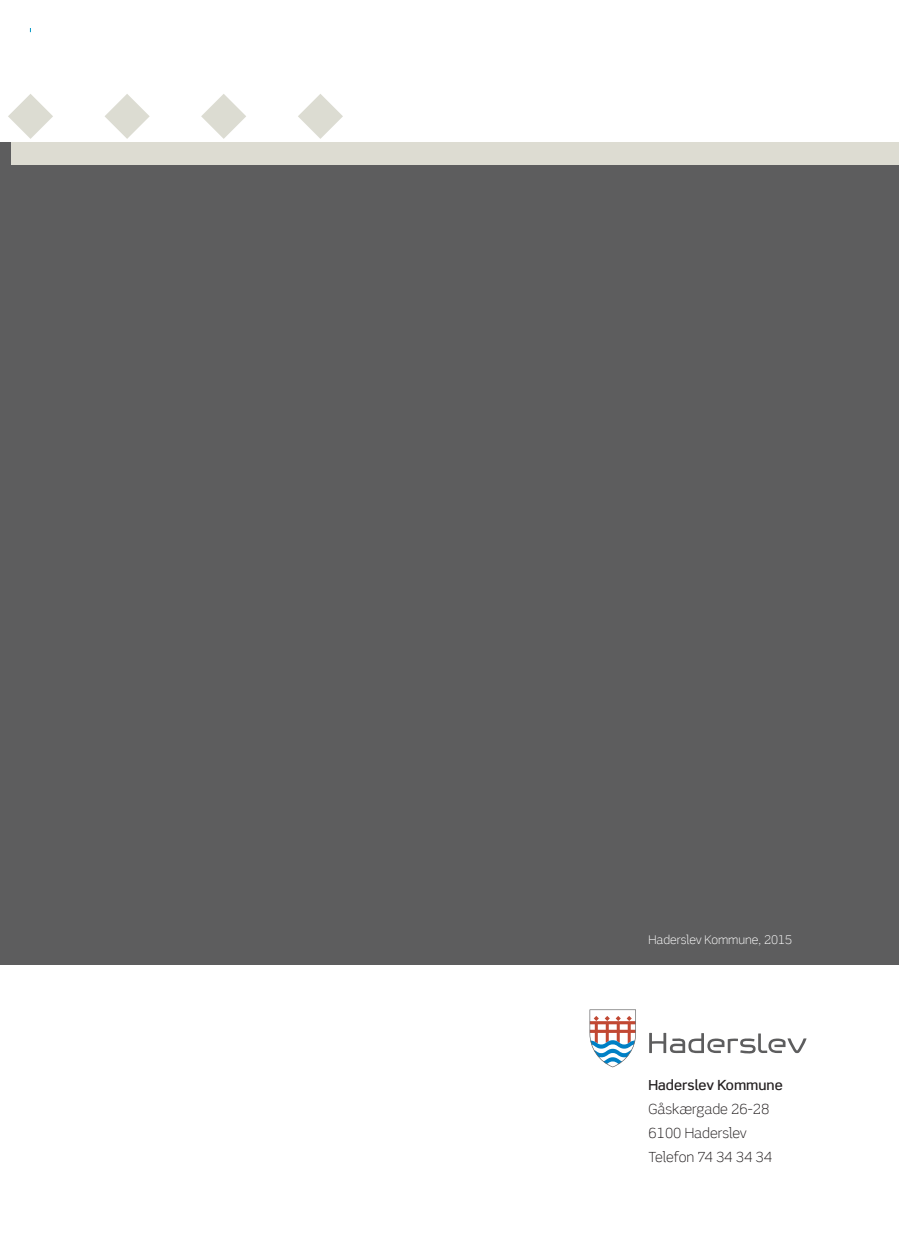
<style>
.page{position:relative;width:899px;height:1248px;background:#fff}
.page>*{position:absolute;margin:0;border:0;box-sizing:border-box;transform-origin:0 0}
.t1{font:300 14px/24px "Scene Alt";color:#231f20}
.t2{font:500 14px "Scene";color:#231f20}
.Brødtekst{font:300 12px "Scene Alt";color:#fff}
</style>
<div class="page">
<svg style="left:105px;top:94px;width:45px;height:45px"></svg>
<svg style="left:201px;top:94px;width:45px;height:45px"></svg>
<svg style="left:298px;top:94px;width:45px;height:45px"></svg>
<svg style="left:8px;top:94px;width:45px;height:45px"></svg>
<svg style="left:649px;top:1032px;width:157px;height:22px"></svg>
<svg style="left:589px;top:1009px;width:47px;height:58px"></svg>
<div style="left:0;top:142px;width:899px;height:822px;background:#5d5d5e"></div>
<div style="left:11px;top:142px;width:888px;height:22px;background:#dddcd2"></div>
<p class="Brødtekst" style="left:648px;top:932px;width:145px">Haderslev Kommune, 2015</p>
<p class="t2" style="left:648px;top:1076px;width:136px">Haderslev Kommune</p>
<p class="t1" style="left:648px;top:1096px;width:125px">Gåskærgade 26-28<br>6100 Haderslev<br>Telefon 74 34 34 34</p>
</div>
